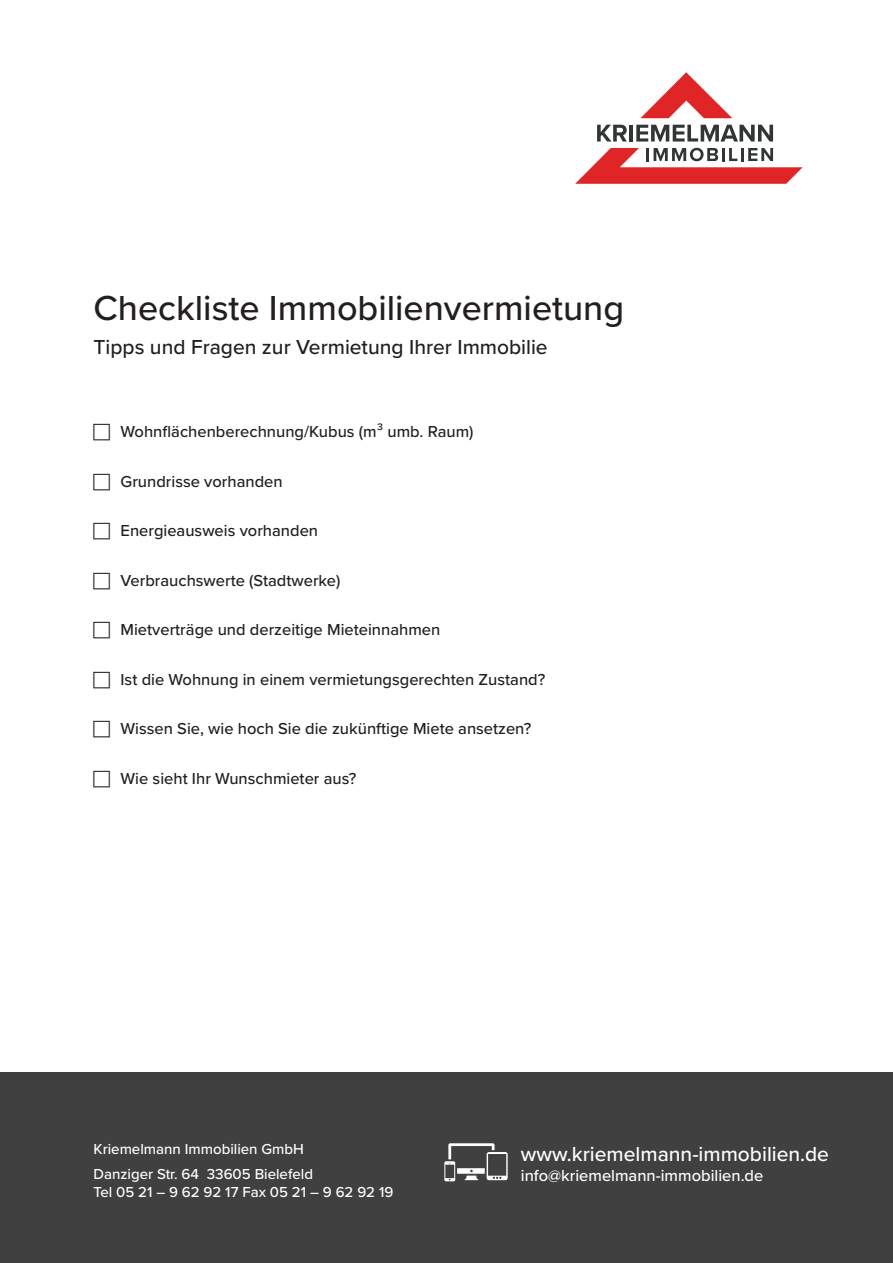
<style>
.page{position:relative;width:893px;height:1263px;background:#fff}
.page>*{position:absolute;margin:0;border:0;box-sizing:border-box;transform-origin:0 0}
.t1{font:500 36px "Proxima Nova";color:#231f20}
.t2{font:500 21px "Proxima Nova";color:#231f20}
.t3{font:500 21px "Proxima Nova";color:#fff}
.t4{font:500 16.5px "Proxima Nova";color:#231f20}
.t5{font:500 16.5px "Proxima Nova";color:#fff}
.t6{font:500 15px/18px "Proxima Nova";color:#fff}
</style>
<div class="page">
<div style="left:0;top:1072px;width:893px;height:191px;background:#404041"></div>
<svg style="left:444px;top:1143px;width:64px;height:38px"></svg>
<svg style="left:597px;top:125px;width:30px;height:17px"></svg>
<hr style="left:629px;top:125px;width:4px;height:17px;background:#313536">
<svg style="left:636px;top:125px;width:137px;height:17px"></svg>
<svg style="left:640px;top:72px;width:92px;height:46px"></svg>
<svg style="left:575px;top:148px;width:228px;height:36px"></svg>
<h1 class="t1" style="left:94px;top:295px;width:532px">Checkliste Immobilienvermietung</h1>
<p class="t2" style="left:94px;top:339px;width:456px">Tipps und Fragen zur Vermietung Ihrer Immobilie</p>
<p class="t4" style="left:121px;top:426px;width:354px">Wohnflächenberechnung/Kubus (m³ umb. Raum)</p>
<p class="t4" style="left:121px;top:475px;width:164px">Grundrisse vorhanden</p>
<p class="t4" style="left:121px;top:525px;width:199px">Energieausweis vorhanden</p>
<p class="t4" style="left:121px;top:574px;width:221px">Verbrauchswerte (Stadtwerke)</p>
<p class="t4" style="left:121px;top:624px;width:321px">Mietverträge und derzeitige Mieteinnahmen</p>
<p class="t4" style="left:121px;top:673px;width:426px">Ist die Wohnung in einem vermietungsgerechten Zustand?</p>
<p class="t4" style="left:121px;top:723px;width:412px">Wissen Sie, wie hoch Sie die zukünftige Miete ansetzen?</p>
<p class="t4" style="left:121px;top:772px;width:237px">Wie sieht Ihr Wunschmieter aus?</p>
<p class="t6" style="left:94px;top:1141px;width:212px">Kriemelmann Immobilien GmbH</p>
<p class="t6" style="left:94px;top:1166px;width:301px">Danziger Str. 64 33605 Bielefeld<br>Tel 05 21 – 9 62 92 17 Fax 05 21 – 9 62 92 19</p>
<p class="t3" style="left:521px;top:1146px;width:310px">www.kriemelmann-immobilien.de</p>
<p class="t5" style="left:521px;top:1169px;width:244px">info@kriemelmann-immobilien.de</p>
</div>
